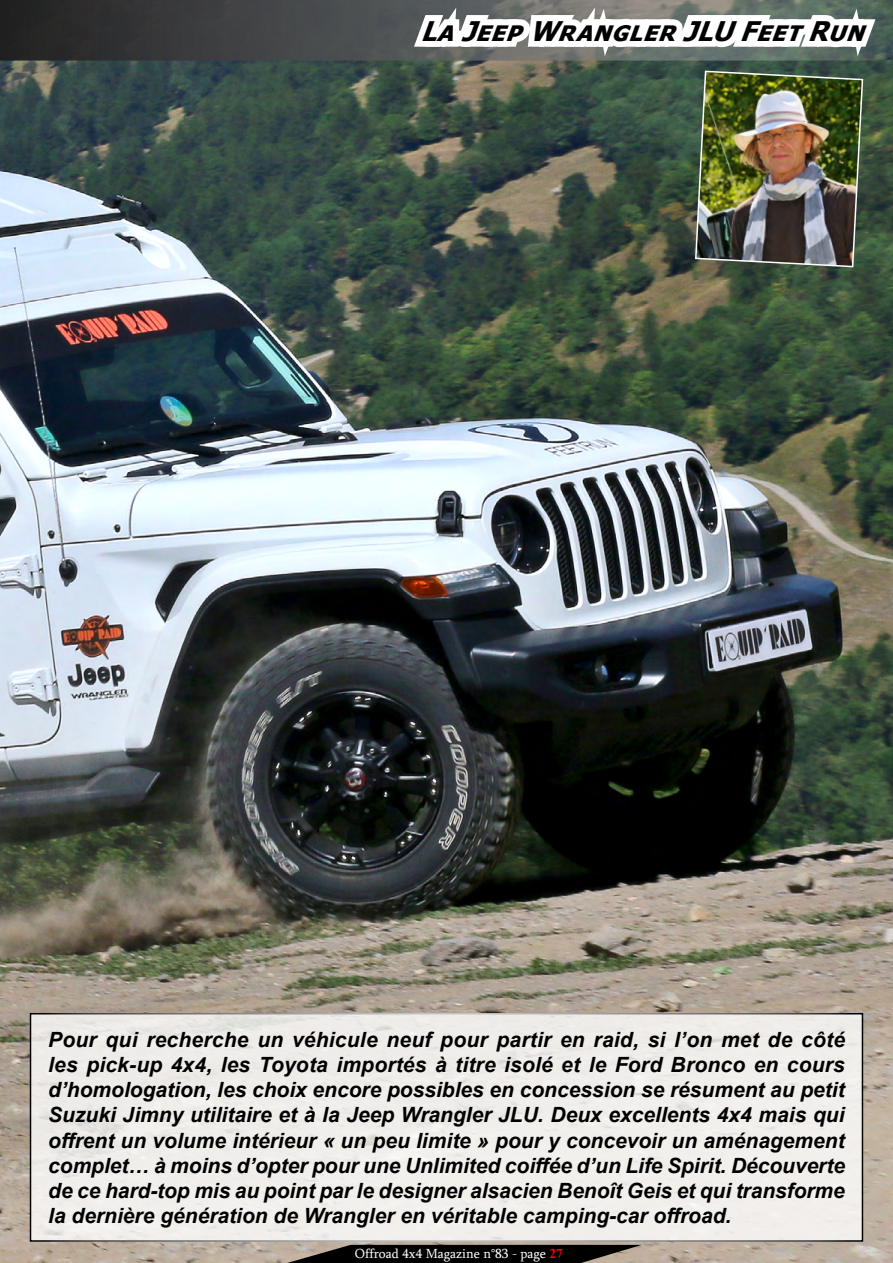
<style>
.page{position:relative;width:893px;height:1263px;background:#fff}
.page>*{position:absolute;margin:0;border:0;box-sizing:border-box;transform-origin:0 0}
.t1{font:italic 700 27px "Tahoma Small Cap";color:#000}
.t2{font:italic 700 21px/25.2px "Arial";color:#000;text-align:justify}
.t3{font:13.5px "Sylfaen";color:#fff}
.s1{font-family:"Times New Roman";font-weight:700;color:#f00}
</style>
<div class="page">
<img style="left:0;top:61px;width:893px;height:1202px">
<svg style="left:0;top:0;width:893px;height:61px;background:#3a3c3d"></svg>
<div style="left:31px;top:1014px;width:831px;height:227px;background:#f1eeeb"></div>
<div style="left:30px;top:1013px;width:833px;height:229px;border:2px solid #fff"></div>
<svg style="left:287px;top:1245px;width:355px;height:18px;background:#211e1b"></svg>
<img style="left:405px;top:0;width:477px;height:268px">
<p class="t1" style="left:420px;top:14px;width:456px">LaJeepWranglerJLUFeetRun</p>
<p class="t2" style="left:48px;top:1027px;width:798px">Pour qui recherche un véhicule neuf pour partir en raid, si l’on met de côté les pick-up 4x4, les Toyota importés à titre isolé et le Ford Bronco en cours d’homologation, les choix encore possibles en concession se résument au petit Suzuki Jimny utilitaire et à la Jeep Wrangler JLU. Deux excellents 4x4 mais qui offrent un volume intérieur « un peu limite » pour y concevoir un aménagement complet… à moins d’opter pour une Unlimited coiffée d’un Life Spirit. Découverte de ce hard-top mis au point par le designer alsacien Benoît Geis et qui transforme la dernière génération de Wrangler en véritable camping-car offroad.</p>
<p class="t3" style="left:355px;top:1244px;width:210px">Offroad 4x4 Magazine n°83 - page <span class="s1">27</span></p>
</div>
